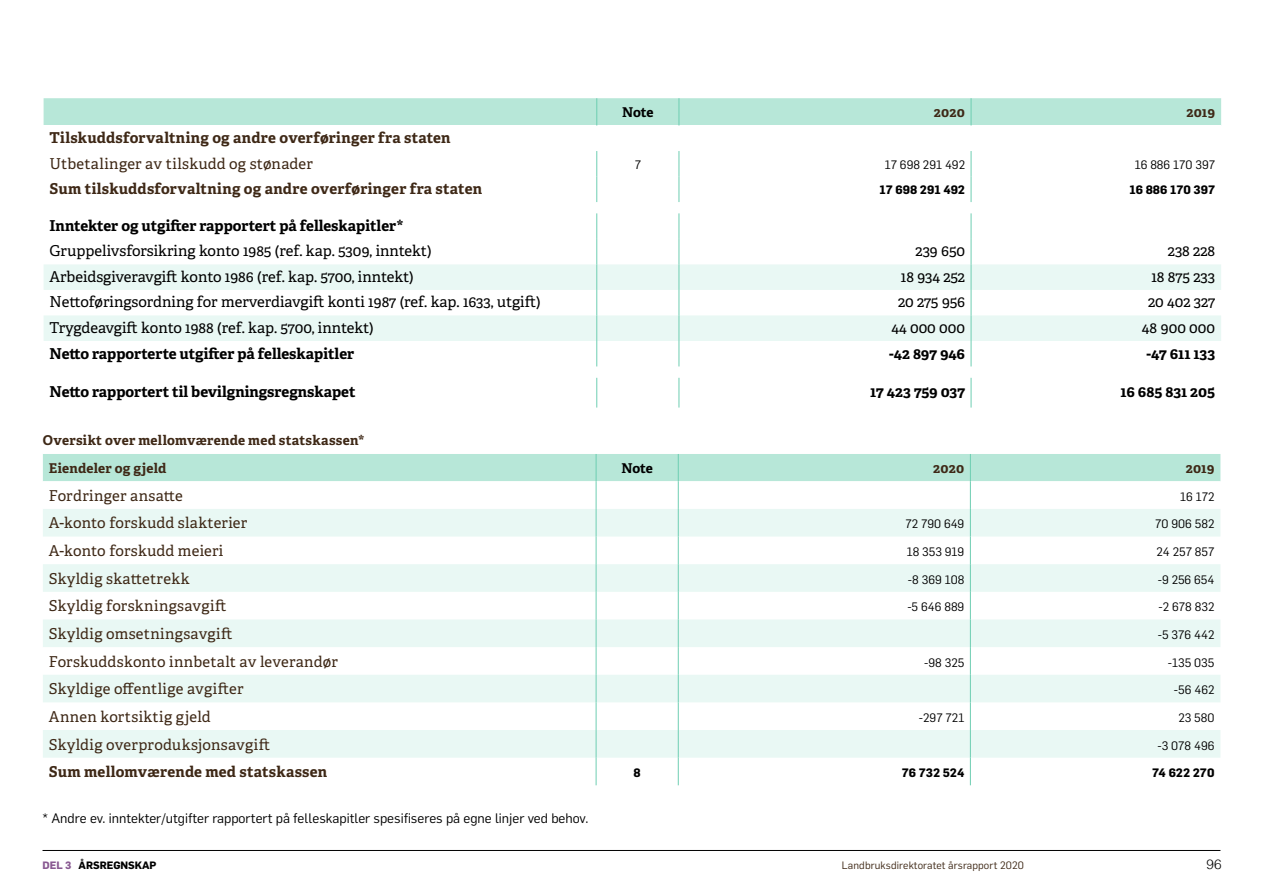
<style>
.page{position:relative;width:1263px;height:893px;background:#fff}
.page>*{position:absolute;margin:0;border:0;box-sizing:border-box;transform-origin:0 0}
._09_Tabelltekst{font:15px "Adelle";color:#000}
._02_Undertittel{font:15px "Adelle";letter-spacing:.015em;color:#3e2816}
._09_Tabelltekst-2{font:700 15px "Adelle";color:#000}
._02_Undertittel-2{font:700 15px "Adelle";letter-spacing:.015em;color:#3e2816}
._04_brødteskst{font:13.5px "Flama";color:#000}
._02_Undertittel-3{font:700 13.5px "Adelle";letter-spacing:.02em;color:#3e2816}
.Tabletitler{font:700 13.5px "Adelle";letter-spacing:-.02em;color:#000}
.t1{font:300 13.5px "Helvetica";color:#000}
._09_Tabelltekst-3{font:12px "Flama";color:#000}
._09_Tabelltekst-4{font:700 12px "Flama";color:#000}
.t2{font:10.5px "Flama";letter-spacing:.01em;color:#3e2816}
.t3{font:700 10.5px "Flama";color:#000}
.s1{color:#895a92}
</style>
<div class="page">
<hr style="left:43px;top:850px;width:1177px;height:1px;background:#000">
<svg style="left:44px;top:264px;width:1177px;height:77px;fill:#e9f8f4"></svg>
<svg style="left:44px;top:98px;width:1177px;height:28px;background:#b9e7d9"></svg>
<svg style="left:596px;top:151px;width:1px;height:51px"></svg>
<hr style="left:596px;top:378px;width:1px;height:30px;background:#6eceb2">
<svg style="left:679px;top:151px;width:1px;height:51px"></svg>
<hr style="left:679px;top:378px;width:1px;height:30px;background:#6eceb2">
<svg style="left:971px;top:151px;width:1px;height:51px"></svg>
<hr style="left:971px;top:378px;width:1px;height:30px;background:#6eceb2">
<svg style="left:596px;top:213px;width:1px;height:153px"></svg>
<svg style="left:679px;top:213px;width:1px;height:153px"></svg>
<svg style="left:971px;top:213px;width:1px;height:153px"></svg>
<svg style="left:43px;top:454px;width:1177px;height:331px"></svg>
<p class="Tabletitler" style="left:622px;top:104px;width:33px">Note</p>
<h2 class="_02_Undertittel-3" style="left:934px;top:104px;width:33px">2020</h2>
<h2 class="_02_Undertittel-3" style="left:1186px;top:104px;width:30px">2019</h2>
<h2 class="_02_Undertittel-2" style="left:50px;top:128px;width:403px">Tilskuddsforvaltning og andre overføringer fra staten</h2>
<h2 class="_02_Undertittel" style="left:50px;top:154px;width:265px">Utbetalinger av tilskudd og stønader</h2>
<p class="_09_Tabelltekst-3" style="left:635px;top:156px;width:8px">7</p>
<p class="_09_Tabelltekst-3" style="left:885px;top:156px;width:82px">17 698 291 492</p>
<p class="_09_Tabelltekst-3" style="left:1135px;top:156px;width:82px">16 886 170 397</p>
<h2 class="_02_Undertittel-2" style="left:50px;top:179px;width:434px">Sum tilskuddsforvaltning og andre overføringer fra staten</h2>
<p class="_09_Tabelltekst-4" style="left:879px;top:181px;width:87px">17 698 291 492</p>
<p class="_09_Tabelltekst-4" style="left:1129px;top:181px;width:87px">16 886 170 397</p>
<p class="_09_Tabelltekst-2" style="left:50px;top:216px;width:355px">Inntekter og utgifter rapportert på felleskapitler*</p>
<p class="_09_Tabelltekst" style="left:50px;top:242px;width:383px">Gruppelivsforsikring konto 1985 (ref. kap. 5309, inntekt)</p>
<p class="_09_Tabelltekst" style="left:915px;top:242px;width:51px">239 650</p>
<p class="_09_Tabelltekst" style="left:1168px;top:242px;width:49px">238 228</p>
<p class="_09_Tabelltekst" style="left:50px;top:267px;width:366px">Arbeidsgiveravgift konto 1986 (ref. kap. 5700, inntekt)</p>
<p class="_09_Tabelltekst" style="left:901px;top:267px;width:66px">18 934 252</p>
<p class="_09_Tabelltekst" style="left:1151px;top:267px;width:65px">18 875 233</p>
<p class="_09_Tabelltekst" style="left:50px;top:293px;width:492px">Nettoføringsordning for merverdiavgift konti 1987 (ref. kap. 1633, utgift)</p>
<p class="_09_Tabelltekst" style="left:898px;top:293px;width:69px">20 275 956</p>
<p class="_09_Tabelltekst" style="left:1148px;top:293px;width:69px">20 402 327</p>
<p class="_09_Tabelltekst" style="left:50px;top:318px;width:326px">Trygdeavgift konto 1988 (ref. kap. 5700, inntekt)</p>
<p class="_09_Tabelltekst" style="left:891px;top:318px;width:75px">44 000 000</p>
<p class="_09_Tabelltekst" style="left:1142px;top:318px;width:75px">48 900 000</p>
<p class="_09_Tabelltekst-2" style="left:50px;top:344px;width:306px">Netto rapporterte utgifter på felleskapitler</p>
<p class="_09_Tabelltekst-2" style="left:889px;top:344px;width:77px">-42 897 946</p>
<p class="_09_Tabelltekst-2" style="left:1146px;top:344px;width:70px">-47 611 133</p>
<p class="_09_Tabelltekst-2" style="left:50px;top:383px;width:308px">Netto rapportert til bevilgningsregnskapet</p>
<p class="_09_Tabelltekst-2" style="left:870px;top:383px;width:96px">17 423 759 037</p>
<p class="_09_Tabelltekst-2" style="left:1120px;top:383px;width:96px">16 685 831 205</p>
<h2 class="_02_Undertittel-3" style="left:43px;top:432px;width:323px">Oversikt over mellomværende med statskassen*</h2>
<h2 class="_02_Undertittel-3" style="left:49px;top:459px;width:119px">Eiendeler og gjeld</h2>
<p class="Tabletitler" style="left:621px;top:459px;width:33px">Note</p>
<h2 class="_02_Undertittel-3" style="left:933px;top:459px;width:33px">2020</h2>
<h2 class="_02_Undertittel-3" style="left:1186px;top:459px;width:30px">2019</h2>
<h2 class="_02_Undertittel" style="left:49px;top:486px;width:136px">Fordringer ansatte</h2>
<p class="_09_Tabelltekst-3" style="left:1180px;top:488px;width:36px">16 172</p>
<h2 class="_02_Undertittel" style="left:49px;top:514px;width:200px">A-konto forskudd slakterier</h2>
<p class="_09_Tabelltekst-3" style="left:905px;top:516px;width:61px">72 790 649</p>
<p class="_09_Tabelltekst-3" style="left:1155px;top:516px;width:61px">70 906 582</p>
<h2 class="_02_Undertittel" style="left:49px;top:541px;width:176px">A-konto forskudd meieri</h2>
<p class="_09_Tabelltekst-3" style="left:907px;top:544px;width:59px">18 353 919</p>
<p class="_09_Tabelltekst-3" style="left:1156px;top:544px;width:59px">24 257 857</p>
<h2 class="_02_Undertittel" style="left:49px;top:569px;width:142px">Skyldig skattetrekk</h2>
<p class="_09_Tabelltekst-3" style="left:908px;top:571px;width:58px">-8 369 108</p>
<p class="_09_Tabelltekst-3" style="left:1158px;top:571px;width:58px">-9 256 654</p>
<h2 class="_02_Undertittel" style="left:49px;top:597px;width:179px">Skyldig forskningsavgift</h2>
<p class="_09_Tabelltekst-3" style="left:907px;top:599px;width:59px">-5 646 889</p>
<p class="_09_Tabelltekst-3" style="left:1158px;top:599px;width:57px">-2 678 832</p>
<h2 class="_02_Undertittel" style="left:49px;top:624px;width:185px">Skyldig omsetningsavgift</h2>
<p class="_09_Tabelltekst-3" style="left:1158px;top:626px;width:58px">-5 376 442</p>
<h2 class="_02_Undertittel" style="left:49px;top:652px;width:290px">Forskuddskonto innbetalt av leverandør</h2>
<p class="_09_Tabelltekst-3" style="left:924px;top:654px;width:42px">-98 325</p>
<p class="_09_Tabelltekst-3" style="left:1168px;top:654px;width:48px">-135 035</p>
<h2 class="_02_Undertittel" style="left:49px;top:680px;width:196px">Skyldige offentlige avgifter</h2>
<p class="_09_Tabelltekst-3" style="left:1174px;top:682px;width:42px">-56 462</p>
<h2 class="_02_Undertittel" style="left:49px;top:707px;width:163px">Annen kortsiktig gjeld</h2>
<p class="_09_Tabelltekst-3" style="left:919px;top:709px;width:47px">-297 721</p>
<p class="_09_Tabelltekst-3" style="left:1178px;top:709px;width:38px">23 580</p>
<h2 class="_02_Undertittel" style="left:49px;top:735px;width:223px">Skyldig overproduksjonsavgift</h2>
<p class="_09_Tabelltekst-3" style="left:1157px;top:737px;width:59px">-3 078 496</p>
<h2 class="_02_Undertittel-2" style="left:49px;top:762px;width:280px">Sum mellomværende med statskassen</h2>
<p class="_09_Tabelltekst-4" style="left:633px;top:764px;width:9px">8</p>
<p class="_09_Tabelltekst-4" style="left:902px;top:764px;width:64px">76 732 524</p>
<p class="_09_Tabelltekst-4" style="left:1152px;top:764px;width:64px">74 622 270</p>
<p class="_04_brødteskst" style="left:43px;top:809px;width:545px">* Andre ev. inntekter/utgifter rapportert på felleskapitler spesifiseres på egne linjer ved behov.</p>
<p class="t3" style="left:43px;top:858px;width:116px"><span class="s1">DEL 3</span> ÅRSREGNSKAP</p>
<p class="t2" style="left:842px;top:858px;width:183px">Landbruksdirektoratet årsrapport 2020</p>
<p class="t1" style="left:1206px;top:852px;width:17px">96</p>
</div>
